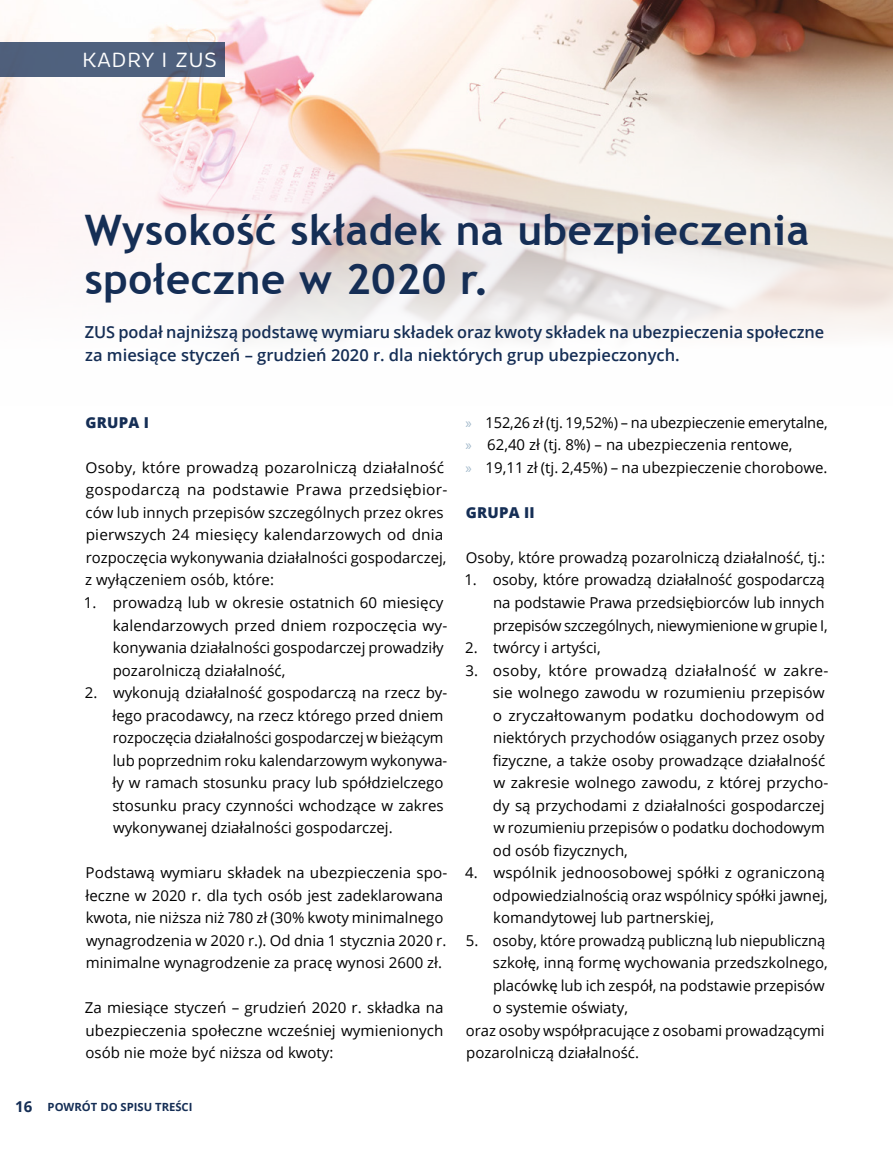
<style>
.page{position:relative;width:893px;height:1149px;background:#fff}
.page>*{position:absolute;margin:0;border:0;box-sizing:border-box;transform-origin:0 0}
.t1{font:700 42px/48px "Trebuchet MS";letter-spacing:.015em;color:#152e55}
.t2{font:21px "Brevia";letter-spacing:.025em;color:#fff}
.t3{font:600 16.5px/22.5px "Open Sans";color:#152e55}
.t4{font:15px/22.5px "Open Sans";color:#000}
.t5{font:800 15px "Open Sans";letter-spacing:.015em;color:#152e55}
.t6{font:700 11.25px "Open Sans";color:#152e55}
.s1{font-size:15px}
.s2{font-family:"Myriad Pro";color:#a1b8ca}
</style>
<div class="page">
<img style="left:0;top:0;width:893px;height:341px">
<div style="left:0;top:42px;width:225px;height:34px;background:#4f617e"></div>
<h2 class="t2" style="left:82px;top:47px;width:136px">KADRY I ZUS</h2>
<h1 class="t1" style="left:85px;top:206px;width:726px">Wysokość składek na ubezpieczenia społeczne w 2020 r.</h1>
<p class="t3" style="left:85px;top:320px;width:741px">ZUS podał najniższą podstawę wymiaru składek oraz kwoty składek na ubezpieczenia społeczne za miesiące styczeń – grudzień 2020 r. dla niektórych grup ubezpieczonych.</p>
<p class="t5" style="left:85px;top:411px;width:65px">GRUPA I</p>
<p class="t4" style="left:85px;top:455px;width:364px">Osoby, które prowadzą pozarolniczą działalność gospodarczą na podstawie Prawa przedsiębior&shy;ców lub innych przepisów szczególnych przez okres pierwszych 24 miesięcy kalendarzowych od dnia rozpoczęcia wykonywania działalności gospodarczej, z wyłączeniem osób, które:</p>
<p class="t4" style="left:113px;top:590px;width:336px;text-indent:-29px">1. prowadzą lub w okresie ostatnich 60 miesięcy kalendarzowych przed dniem rozpoczęcia wy&shy;konywania działalności gospodarczej prowadziły pozarolniczą działalność,</p>
<p class="t4" style="left:112px;top:680px;width:336px;text-indent:-28px">2. wykonują działalność gospodarczą na rzecz by&shy;łego pracodawcy, na rzecz którego przed dniem rozpoczęcia działalności gospodarczej w bieżącym lub poprzednim roku kalendarzowym wykonywa&shy;ły w ramach stosunku pracy lub spółdzielczego stosunku pracy czynności wchodzące w zakres wykonywanej działalności gospodarczej.</p>
<p class="t4" style="left:86px;top:860px;width:363px">Podstawą wymiaru składek na ubezpieczenia spo&shy;łeczne w 2020 r. dla tych osób jest zadeklarowana kwota, nie niższa niż 780 zł (30% kwoty minimalnego wynagrodzenia w 2020 r.). Od dnia 1 stycznia 2020 r. minimalne wynagrodzenie za pracę wynosi 2600 zł.</p>
<p class="t4" style="left:85px;top:995px;width:360px;text-align:justify">Za miesiące styczeń – grudzień 2020 r. składka na ubezpieczenia społeczne wcześniej wymienionych osób nie może być niższa od kwoty:</p>
<p class="t6" style="left:15px;top:1098px;width:179px"><span class="s1">16</span> POWRÓT DO SPISU TREŚCI</p>
<p class="t4" style="left:466px;top:410px;width:364px"><span class="s2">»</span> 152,26 zł (tj. 19,52%) – na ubezpieczenie emerytalne, <span class="s2">»</span> 62,40 zł (tj. 8%) – na ubezpieczenia rentowe,<br><span class="s2">»</span> 19,11 zł (tj. 2,45%) – na ubezpieczenie chorobowe.</p>
<p class="t5" style="left:466px;top:501px;width:70px">GRUPA II</p>
<p class="t4" style="left:466px;top:545px;width:361px">Osoby, które prowadzą pozarolniczą działalność, tj.:</p>
<p class="t4" style="left:493px;top:568px;width:336px;text-indent:-29px">1. osoby, które prowadzą działalność gospodarczą na podstawie Prawa przedsiębiorców lub innych przepisów szczególnych, niewymienione w grupie I,</p>
<p class="t4" style="left:465px;top:635px;width:137px">2. twórcy i artyści,</p>
<p class="t4" style="left:493px;top:658px;width:337px;text-indent:-27px">3. osoby, które prowadzą działalność w zakre&shy;sie wolnego zawodu w rozumieniu przepisów o zryczałtowanym podatku dochodowym od niektórych przychodów osiąganych przez osoby fizyczne, a także osoby prowadzące działalność w zakresie wolnego zawodu, z której przycho&shy;dy są przychodami z działalności gospodarczej w rozumieniu przepisów o podatku dochodowym od osób fizycznych,</p>
<p class="t4" style="left:493px;top:860px;width:336px;text-indent:-28px">4. wspólnik jednoosobowej spółki z ograniczoną odpowiedzialnością oraz wspólnicy spółki jawnej, komandytowej lub partnerskiej,</p>
<p class="t4" style="left:466px;top:928px;width:361px">5. osoby, które prowadzą publiczną lub niepubliczną</p>
<p class="t4" style="left:493px;top:950px;width:336px">szkołę, inną formę wychowania przedszkolnego,</p>
<p class="t4" style="left:493px;top:973px;width:333px">placówkę lub ich zespół, na podstawie przepisów</p>
<p class="t4" style="left:493px;top:995px;width:137px">o systemie oświaty,</p>
<p class="t4" style="left:466px;top:1018px;width:360px">oraz osoby współpracujące z osobami prowadzącymi</p>
<p class="t4" style="left:466px;top:1040px;width:174px">pozarolniczą działalność.</p>
</div>
